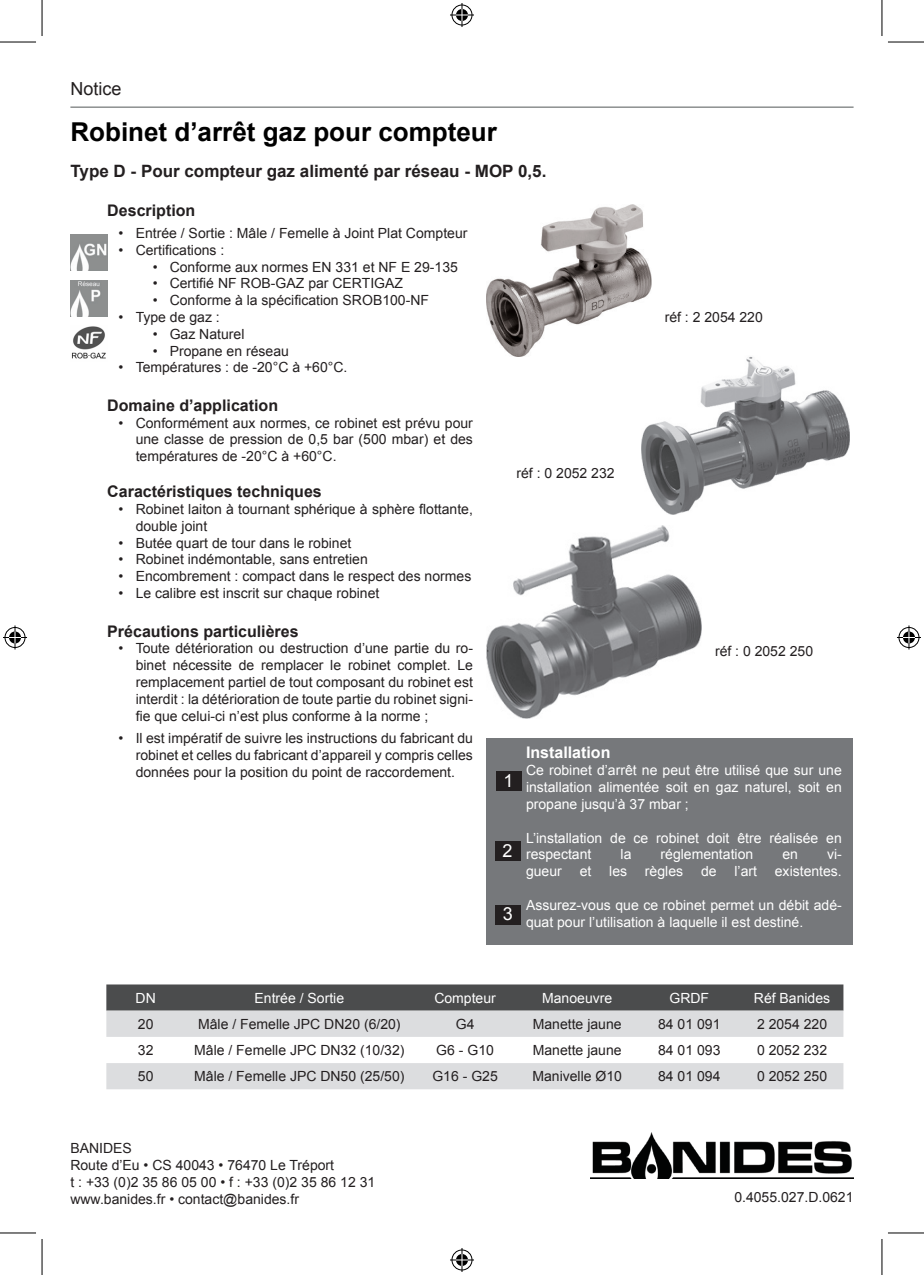
<style>
.page{position:relative;width:924px;height:1275px;background:#fff}
.page>*{position:absolute;margin:0;border:0;box-sizing:border-box;transform-origin:0 0}
.t1{font:700 26px "Arial";color:#000}
.t2{font:18px "Arial";color:#231f20}
.t3{font:18px "Arial";color:#fff}
.t4{font:700 17px "Arial";color:#231f20}
.t5{font:700 16px "Arial";color:#231f20}
.t6{font:700 16px "Arial";color:#fff}
.t7{font:14px/16.8px "Arial";color:#231f20;text-align:justify}
.t8{font:14px/16.8px "Arial";color:#fff;text-align:justify}
.t9{font:6px "Arial";color:#231f20}
</style>
<div class="page">
<hr style="left:70px;top:106px;width:783px;height:2px;background:#8c8f8f">
<img style="left:590px;top:1133px;width:263px;height:45px">
<img style="left:70px;top:280px;width:37px;height:36px">
<img style="left:70px;top:235px;width:37px;height:36px">
<img style="left:71px;top:326px;width:35px;height:33px">
<div style="left:486px;top:738px;width:366px;height:206px;background:#76787b"></div>
<div style="left:496px;top:771px;width:25px;height:19px;background:#231f20"></div>
<div style="left:494px;top:841px;width:26px;height:20px;background:#231f20"></div>
<div style="left:494px;top:905px;width:26px;height:19px;background:#231f20"></div>
<svg style="left:106px;top:984px;width:737px;height:53px;background:#959697"></svg>
<div style="left:106px;top:1063px;width:737px;height:26px;background:#dcdddf"></div>
<img style="left:486px;top:204px;width:165px;height:153px">
<img style="left:486px;top:525px;width:215px;height:194px">
<img style="left:641px;top:355px;width:207px;height:160px">
<hr style="left:0;top:42px;width:36px;height:1px;background:#000">
<hr style="left:887px;top:42px;width:36px;height:1px;background:#000">
<hr style="left:0;top:1232px;width:36px;height:1px;background:#000">
<hr style="left:887px;top:1232px;width:36px;height:1px;background:#000">
<hr style="left:42px;top:0;width:1px;height:36px;background:#000">
<hr style="left:42px;top:1239px;width:1px;height:36px;background:#000">
<hr style="left:881px;top:0;width:1px;height:36px;background:#000">
<hr style="left:881px;top:1239px;width:1px;height:36px;background:#000">
<svg style="left:450px;top:3px;width:24px;height:24px"></svg>
<svg style="left:450px;top:1248px;width:24px;height:24px"></svg>
<svg style="left:3px;top:625px;width:24px;height:24px"></svg>
<svg style="left:897px;top:625px;width:23px;height:24px"></svg>
<p class="t2" style="left:70px;top:77px;width:53px">Notice</p>
<p class="t1" style="left:70px;top:114px;width:428px">Robinet d’arrêt gaz pour compteur</p>
<p class="t4" style="left:70px;top:160px;width:477px">Type D - Pour compteur gaz alimenté par réseau - MOP 0,5.</p>
<p class="t5" style="left:107px;top:200px;width:90px">Description</p>
<p class="t7" style="left:119px;top:225px;width:350px">• Entrée / Sortie : Mâle / Femelle à Joint Plat Compteur</p>
<p class="t7" style="left:119px;top:242px;width:107px">• Certifications :</p>
<p class="t7" style="left:153px;top:258px;width:306px">• Conforme aux normes EN 331 et NF E 29-135</p>
<p class="t7" style="left:153px;top:275px;width:252px">• Certifié NF ROB-GAZ par CERTIGAZ</p>
<p class="t7" style="left:153px;top:292px;width:278px">• Conforme à la spécification SROB100-NF</p>
<p class="t7" style="left:119px;top:309px;width:103px">• Type de gaz :</p>
<p class="t7" style="left:153px;top:326px;width:93px">• Gaz Naturel</p>
<p class="t7" style="left:153px;top:342px;width:138px">• Propane en réseau</p>
<p class="t7" style="left:119px;top:359px;width:230px">• Températures : de -20°C à +60°C.</p>
<p class="t5" style="left:107px;top:394px;width:172px">Domaine d’application</p>
<p class="t7" style="left:136px;top:414px;width:338px;text-indent:-17px">• Conformément aux normes, ce robinet est prévu pour une classe de pression de 0,5 bar (500 mbar) et des températures de -20°C à +60°C.</p>
<p class="t5" style="left:107px;top:481px;width:216px">Caractéristiques techniques</p>
<p class="t7" style="left:136px;top:501px;width:338px;text-indent:-17px">• Robinet laiton à tournant sphérique à sphère flottante, double joint</p>
<p class="t7" style="left:119px;top:534px;width:234px">• Butée quart de tour dans le robinet</p>
<p class="t7" style="left:119px;top:551px;width:250px">• Robinet indémontable, sans entretien</p>
<p class="t7" style="left:119px;top:568px;width:354px">• Encombrement : compact dans le respect des normes</p>
<p class="t7" style="left:119px;top:585px;width:262px">• Le calibre est inscrit sur chaque robinet</p>
<p class="t5" style="left:107px;top:620px;width:193px">Précautions particulières</p>
<p class="t7" style="left:136px;top:640px;width:338px;text-indent:-17px">• Toute détérioration ou destruction d’une partie du ro&shy;binet nécessite de remplacer le robinet complet. Le remplacement partiel de tout composant du robinet est interdit : la détérioration de toute partie du robinet signi&shy;fie que celui-ci n’est plus conforme à la norme ;</p>
<p class="t7" style="left:136px;top:730px;width:338px;text-indent:-17px">• Il est impératif de suivre les instructions du fabricant du robinet et celles du fabricant d’appareil y compris celles données pour la position du point de raccordement.</p>
<p class="t7" style="left:664px;top:308px;width:100px">réf : 2 2054 220</p>
<p class="t9" style="left:88px;top:350px;width:3px">-</p>
<p class="t7" style="left:516px;top:464px;width:100px">réf : 0 2052 232</p>
<p class="t7" style="left:714px;top:642px;width:100px">réf : 0 2052 250</p>
<p class="t6" style="left:525px;top:742px;width:86px">Installation</p>
<p class="t8" style="left:525px;top:762px;width:317px">Ce robinet d’arrêt ne peut être utilisé que sur une installation alimentée soit en gaz naturel, soit en propane jusqu’à 37 mbar ;</p>
<p class="t8" style="left:525px;top:829px;width:317px">L’installation de ce robinet doit être réalisée en</p>
<p class="t8" style="left:525px;top:846px;width:67px">respectant</p>
<p class="t8" style="left:620px;top:846px;width:12px">la</p>
<p class="t8" style="left:660px;top:846px;width:94px">réglementation</p>
<p class="t8" style="left:782px;top:846px;width:17px">en</p>
<p class="t8" style="left:826px;top:846px;width:16px">vi-</p>
<p class="t8" style="left:525px;top:863px;width:37px">gueur</p>
<p class="t8" style="left:579px;top:863px;width:13px">et</p>
<p class="t8" style="left:609px;top:863px;width:19px">les</p>
<p class="t8" style="left:644px;top:863px;width:40px">règles</p>
<p class="t8" style="left:700px;top:863px;width:17px">de</p>
<p class="t8" style="left:734px;top:863px;width:24px">l’art</p>
<p class="t8" style="left:774px;top:863px;width:68px">existentes.</p>
<p class="t8" style="left:525px;top:896px;width:317px">Assurez-vous que ce robinet permet un débit adé&shy;quat pour l’utilisation à laquelle il est destiné.</p>
<p class="t3" style="left:503px;top:768px;width:12px">1</p>
<p class="t3" style="left:502px;top:839px;width:12px">2</p>
<p class="t3" style="left:502px;top:902px;width:12px">3</p>
<p class="t8" style="left:135px;top:989px;width:22px">DN</p>
<p class="t8" style="left:254px;top:989px;width:91px">Entrée / Sortie</p>
<p class="t8" style="left:434px;top:989px;width:63px">Compteur</p>
<p class="t8" style="left:542px;top:989px;width:72px">Manoeuvre</p>
<p class="t8" style="left:669px;top:989px;width:41px">GRDF</p>
<p class="t8" style="left:753px;top:989px;width:78px">Réf Banides</p>
<p class="t7" style="left:138px;top:1015px;width:17px">20</p>
<p class="t7" style="left:198px;top:1015px;width:204px">Mâle / Femelle JPC DN20 (6/20)</p>
<p class="t7" style="left:455px;top:1015px;width:20px">G4</p>
<p class="t7" style="left:532px;top:1015px;width:90px">Manette jaune</p>
<p class="t7" style="left:657px;top:1015px;width:64px">84 01 091</p>
<p class="t7" style="left:756px;top:1015px;width:72px">2 2054 220</p>
<p class="t7" style="left:138px;top:1042px;width:17px">32</p>
<p class="t7" style="left:194px;top:1042px;width:212px">Mâle / Femelle JPC DN32 (10/32)</p>
<p class="t7" style="left:436px;top:1042px;width:59px">G6 - G10</p>
<p class="t7" style="left:532px;top:1042px;width:90px">Manette jaune</p>
<p class="t7" style="left:657px;top:1042px;width:64px">84 01 093</p>
<p class="t7" style="left:756px;top:1042px;width:72px">0 2052 232</p>
<p class="t7" style="left:138px;top:1068px;width:17px">50</p>
<p class="t7" style="left:194px;top:1068px;width:212px">Mâle / Femelle JPC DN50 (25/50)</p>
<p class="t7" style="left:432px;top:1068px;width:67px">G16 - G25</p>
<p class="t7" style="left:532px;top:1068px;width:91px">Manivelle Ø10</p>
<p class="t7" style="left:657px;top:1068px;width:64px">84 01 094</p>
<p class="t7" style="left:756px;top:1068px;width:72px">0 2052 250</p>
<p class="t7" style="left:70px;top:1140px;width:63px">BANIDES</p>
<p class="t7" style="left:70px;top:1157px;width:265px">Route d’Eu • CS 40043 • 76470 Le Tréport</p>
<p class="t7" style="left:70px;top:1173px;width:306px">t : +33 (0)2 35 86 05 00 • f : +33 (0)2 35 86 12 31</p>
<p class="t7" style="left:70px;top:1190px;width:230px">www.banides.fr • contact@banides.fr</p>
<p class="t7" style="left:734px;top:1188px;width:121px">0.4055.027.D.0621</p>
</div>
